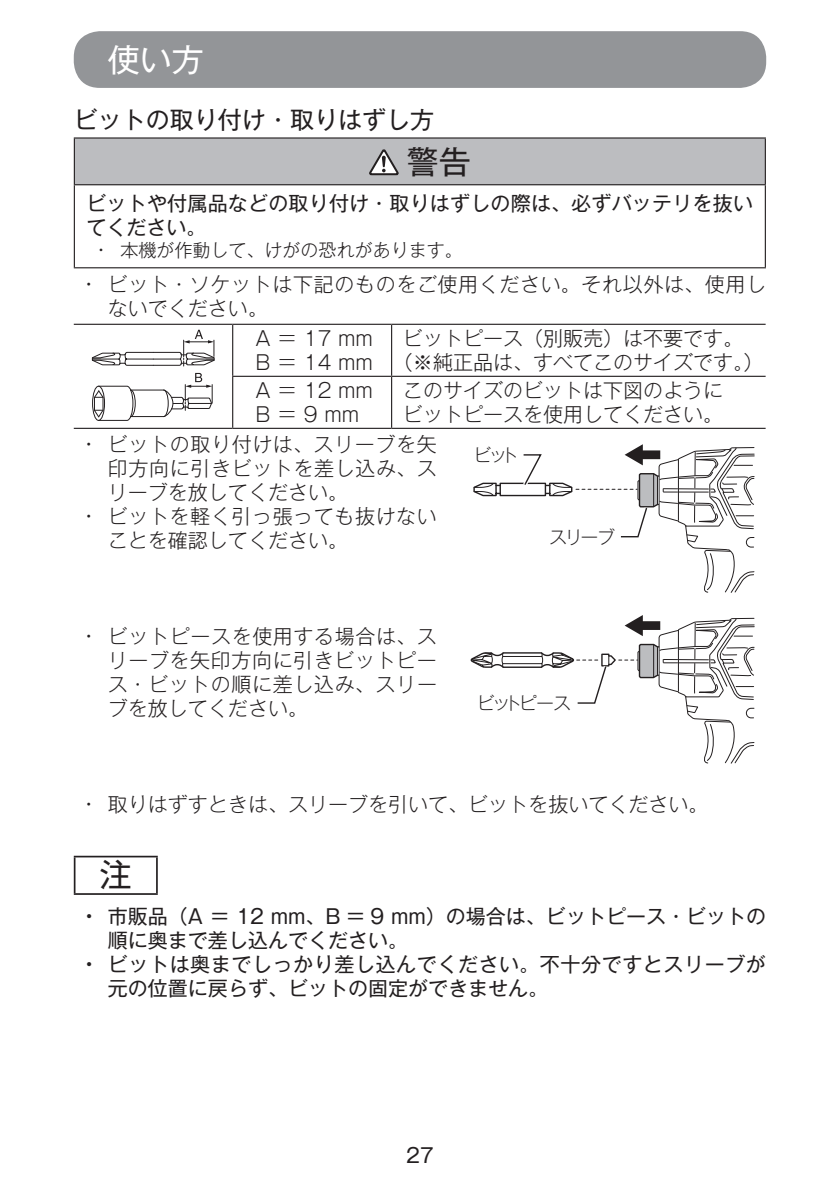
<style>
.page{position:relative;width:840px;height:1191px;background:#fff}
.page>*{position:absolute;margin:0;border:0;box-sizing:border-box;transform-origin:0 0}
.t1{font:32px "Gothic MB101 Pro";color:#fff}
.t2{font:32px "Gothic MB101 Pro";color:#231f20}
.t3{font:24px "Gothic MB101 Pro";color:#231f20}
.t4{font:300 20px/24px "Gothic MB101 Pro";color:#231f20}
.t5{font:20px/24px "Gothic MB101 Pro";letter-spacing:.01em;color:#231f20}
.t6{font:300 20px/24px "Gothic MB101 Pro";letter-spacing:.03em;color:#231f20}
.t7{font:20px/24px "Gothic MB101 Pro";letter-spacing:.03em;color:#231f20}
.t8{font:300 18px "Gothic MB101 Pro";color:#231f20}
.s1{font-weight:500}
</style>
<div class="page">
<div style="left:74px;top:31px;width:691px;height:57px;background:#939598;border-radius:26px"></div>
<div style="left:74px;top:138px;width:690px;height:47px;background:#bcbdc0"></div>
<hr style="left:74px;top:185px;width:1px;height:82px;background:#231f20">
<hr style="left:764px;top:185px;width:1px;height:82px;background:#231f20">
<hr style="left:74px;top:137px;width:691px;height:2px;background:#231f20">
<hr style="left:74px;top:139px;width:1px;height:45px;background:#231f20">
<hr style="left:764px;top:139px;width:1px;height:45px;background:#231f20">
<hr style="left:74px;top:184px;width:691px;height:1px;background:#231f20">
<hr style="left:74px;top:267px;width:691px;height:1px;background:#231f20">
<svg style="left:369px;top:149px;width:29px;height:26px"></svg>
<hr style="left:232px;top:325px;width:1px;height:51px;background:#231f20">
<hr style="left:391px;top:325px;width:1px;height:51px;background:#231f20">
<hr style="left:232px;top:376px;width:159px;height:1px;background:#231f20">
<hr style="left:232px;top:377px;width:1px;height:51px;background:#231f20">
<hr style="left:391px;top:376px;width:374px;height:1px;background:#231f20">
<hr style="left:391px;top:377px;width:1px;height:51px;background:#231f20">
<hr style="left:74px;top:324px;width:158px;height:1px;background:#231f20">
<hr style="left:232px;top:324px;width:159px;height:1px;background:#231f20">
<hr style="left:391px;top:324px;width:374px;height:1px;background:#231f20">
<hr style="left:74px;top:428px;width:158px;height:1px;background:#231f20">
<hr style="left:232px;top:428px;width:159px;height:1px;background:#231f20">
<hr style="left:391px;top:428px;width:374px;height:1px;background:#231f20">
<svg style="left:91px;top:330px;width:124px;height:91px"></svg>
<hr style="left:74px;top:855px;width:84px;height:2px;background:#231f20">
<hr style="left:74px;top:857px;width:1px;height:36px;background:#231f20">
<hr style="left:156px;top:857px;width:2px;height:36px;background:#231f20">
<hr style="left:74px;top:893px;width:84px;height:2px;background:#231f20">
<svg style="left:470px;top:444px;width:284px;height:320px"></svg>
<h1 class="t1" style="left:108px;top:33px;width:97px">使い方</h1>
<p class="t3" style="left:74px;top:100px;width:361px">ビットの取り付け・取りはずし方</p>
<h1 class="t2" style="left:406px;top:135px;width:65px">警告</h1>
<p class="t5" style="left:86px;top:188px;width:668px">ビットや付属品などの取り付け・取りはずしの際は、必ずバッテリを抜いてください。</p>
<p class="t8" style="left:98px;top:235px;width:366px">• 本機が作動して、けがの恐れがあります。</p>
<p class="t6" style="left:108px;top:269px;width:659px;text-indent:-23px">• ビット・ソケットは下記のものをご使用ください。それ以外は、使用しないでください。</p>
<p class="t4" style="left:255px;top:323px;width:119px">A＝17mm<br>B＝14mm</p>
<p class="t4" style="left:393px;top:323px;width:371px;text-align:center">ビットピース（別販売）は不要です。（※純正品は、すべてこのサイズです。）</p>
<p class="t4" style="left:255px;top:375px;width:119px">A＝12mm<br>B＝9mm</p>
<p class="t4" style="left:403px;top:375px;width:321px">このサイズのビットは下図のようにビットピースを使用してください。</p>
<p class="t4" style="left:108px;top:430px;width:330px;text-align:justify;text-indent:-23px">• ビットの取り付けは、スリーブを矢印方向に引きビットを差し込み、スリーブを放してください。</p>
<p class="t6" style="left:108px;top:502px;width:330px;text-indent:-23px">• ビットを軽く引っ張っても抜けないことを確認してください。</p>
<p class="t8" style="left:473px;top:440px;width:47px">ビット</p>
<p class="t8" style="left:548px;top:522px;width:68px">スリーブ</p>
<p class="t4" style="left:108px;top:622px;width:330px;text-align:justify;text-indent:-23px">• ビットピースを使用する場合は、スリーブを矢印方向に引きビットピース・ビットの順に差し込み、スリーブを放してください。</p>
<p class="t8" style="left:476px;top:688px;width:96px">ビットピース</p>
<p class="t4" style="left:85px;top:790px;width:624px">• 取りはずすときは、スリーブを引いて、ビットを抜いてください。</p>
<h1 class="t2" style="left:100px;top:848px;width:33px">注</h1>
<p class="t5" style="left:108px;top:901px;width:659px;text-indent:-23px"><span class="s1">•</span> 市販品（A ＝ 12 mm、B = 9 mm）の場合は、ビットピース・ビットの順に奥まで差し込んでください。</p>
<p class="t7" style="left:108px;top:949px;width:659px;text-indent:-23px"><span class="s1">•</span> ビットは奥までしっかり差し込んでください。不十分ですとスリーブが元の位置に戻らず、ビットの固定ができません。</p>
<p class="t5" style="left:406px;top:1140px;width:29px">27</p>
</div>
